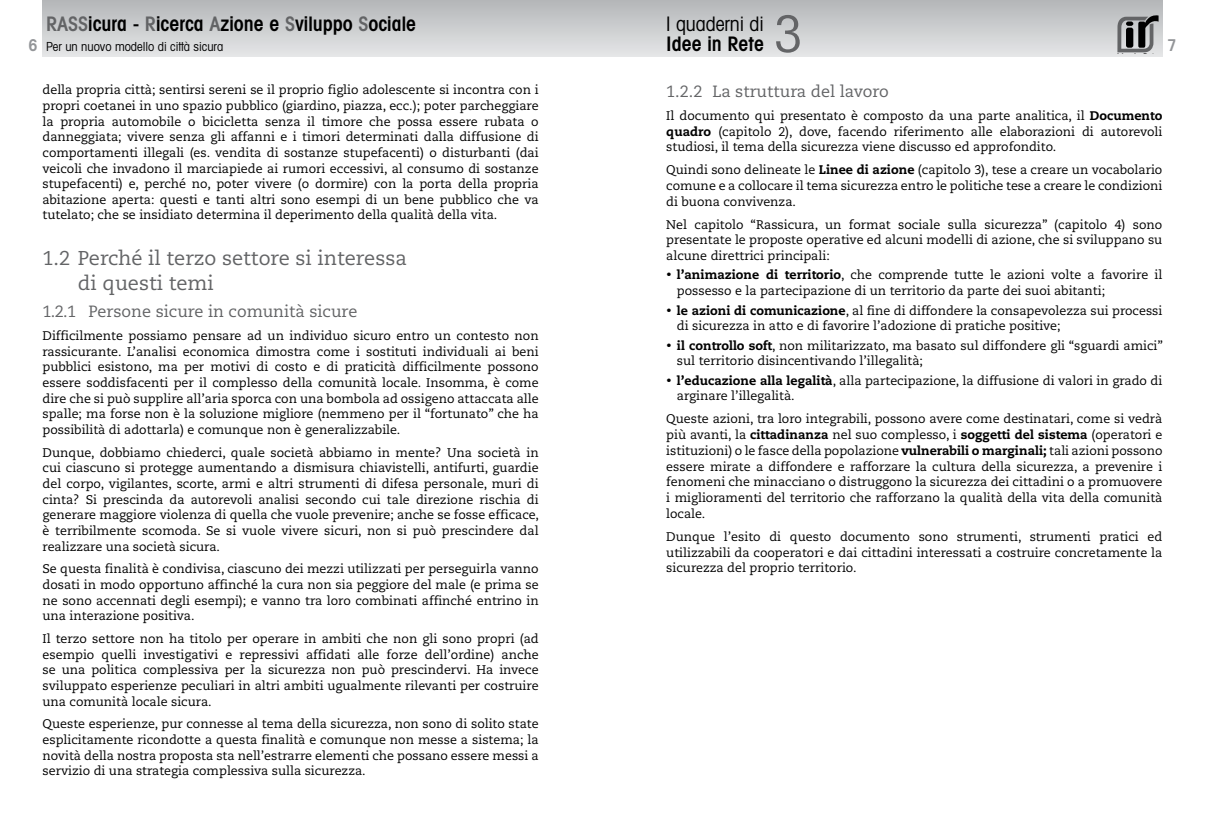
<style>
.page{position:relative;width:1205px;height:837px;background:#fff}
.page>*{position:absolute;margin:0;border:0;box-sizing:border-box;transform-origin:0 0}
.t1{font:condensed 50.5px "Avant Garde";color:#636466}
.t2{font:600 condensed 20px "Avant Garde";color:#000}
.t3{font:20px/24.4px "Caecilia";color:#636466}
.t4{font:condensed 20px "Avant Garde";letter-spacing:-.005em;color:#000}
.t5{font:16.25px "Caecilia";color:#636466}
.t6{font:600 condensed 16.25px "Avant Garde";color:#939598}
.t7{font:12.5px/15.6px "Caecilia";color:#000;text-align:justify}
.t8{font:condensed 12.5px "Avant Garde";letter-spacing:-.005em;color:#000}
.s1{color:#636466}
.s2{font-weight:800}
</style>
<div class="page">
<div style="left:43px;top:0;width:559px;height:57px;background:linear-gradient(to bottom,#b4b6b8,#e6e7e8)"></div>
<div style="left:602px;top:0;width:560px;height:57px;background:linear-gradient(to bottom,#b4b6b8,#e5e6e7)"></div>
<svg style="left:1117px;top:15px;width:41px;height:37px"></svg>
<div style="left:1126px;top:28px;width:7px;height:20px;background:#000;border-radius:2px"></div>
<h3 class="t6" style="left:29px;top:36px;width:11px">6</h3>
<h2 class="t4" style="left:666px;top:12px;width:99px">I quaderni di</h2>
<h1 class="t1" style="left:774px;top:3px;width:30px">3</h1>
<h2 class="t2" style="left:46px;top:11px;width:371px"><span class="s1">RASS</span>icura - <span class="s1">R</span>icerca <span class="s1">A</span>zione e <span class="s1">S</span>viluppo <span class="s1">S</span>ociale</h2>
<p class="t8" style="left:46px;top:39px;width:179px">Per un nuovo modello di città sicura</p>
<h2 class="t2" style="left:666px;top:32px;width:99px">Idee in Rete</h2>
<h3 class="t6" style="left:1167px;top:36px;width:11px">7</h3>
<p class="t7" style="left:43px;top:82px;width:498px">della propria città; sentirsi sereni se il proprio figlio adolescente si incontra con i propri coetanei in uno spazio pubblico (giardino, piazza, ecc.); poter parcheggiare la propria automobile o bicicletta senza il timore che possa essere rubata o danneggiata; vivere senza gli affanni e i timori determinati dalla diffusione di comportamenti illegali (es. vendita di sostanze stupefacenti) o disturbanti (dai veicoli che invadono il marciapiede ai rumori eccessivi, al consumo di sostanze stupefacenti) e, perché no, poter vivere (o dormire) con la porta della propria abitazione aperta: questi e tanti altri sono esempi di un bene pubblico che va tutelato; che se insidiato determina il deperimento della qualità della vita.</p>
<h2 class="t3" style="left:78px;top:246px;width:330px;text-indent:-35px">1.2 Perché il terzo settore si interessa di questi temi</h2>
<h3 class="t5" style="left:43px;top:302px;width:316px">1.2.1 Persone sicure in comunità sicure</h3>
<p class="t7" style="left:43px;top:328px;width:498px">Difficilmente possiamo pensare ad un individuo sicuro entro un contesto non rassicurante. L’analisi economica dimostra come i sostituti individuali ai beni pubblici esistono, ma per motivi di costo e di praticità difficilmente possono essere soddisfacenti per il complesso della comunità locale. Insomma, è come dire che si può supplire all’aria sporca con una bombola ad ossigeno attaccata alle spalle; ma forse non è la soluzione migliore (nemmeno per il “fortunato” che ha possibilità di adottarla) e comunque non è generalizzabile.</p>
<p class="t7" style="left:43px;top:444px;width:498px">Dunque, dobbiamo chiederci, quale società abbiamo in mente? Una società in cui ciascuno si protegge aumentando a dismisura chiavistelli, antifurti, guardie del corpo, vigilantes, scorte, armi e altri strumenti di difesa personale, muri di cinta? Si prescinda da autorevoli analisi secondo cui tale direzione rischia di generare maggiore violenza di quella che vuole prevenire; anche se fosse efficace, è terribilmente scomoda. Se si vuole vivere sicuri, non si può prescindere dal realizzare una società sicura.</p>
<p class="t7" style="left:43px;top:561px;width:498px">Se questa finalità è condivisa, ciascuno dei mezzi utilizzati per perseguirla vanno dosati in modo opportuno affinché la cura non sia peggiore del male (e prima se ne sono accennati degli esempi); e vanno tra loro combinati affinché entrino in una interazione positiva.</p>
<p class="t7" style="left:43px;top:631px;width:498px">Il terzo settore non ha titolo per operare in ambiti che non gli sono propri (ad esempio quelli investigativi e repressivi affidati alle forze dell’ordine) anche se una politica complessiva per la sicurezza non può prescindervi. Ha invece sviluppato esperienze peculiari in altri ambiti ugualmente rilevanti per costruire una comunità locale sicura.</p>
<p class="t7" style="left:43px;top:716px;width:498px">Queste esperienze, pur connesse al tema della sicurezza, non sono di solito state esplicitamente ricondotte a questa finalità e comunque non messe a sistema; la novità della nostra proposta sta nell’estrarre elementi che possano essere messi a servizio di una strategia complessiva sulla sicurezza.</p>
<h3 class="t5" style="left:666px;top:82px;width:224px">1.2.2 La struttura del lavoro</h3>
<p class="t7" style="left:666px;top:108px;width:498px">Il documento qui presentato è composto da una parte analitica, il <span class="s2">Documento quadro</span> (capitolo 2), dove, facendo riferimento alle elaborazioni di autorevoli studiosi, il tema della sicurezza viene discusso ed approfondito.</p>
<p class="t7" style="left:666px;top:162px;width:498px">Quindi sono delineate le <span class="s2">Linee di azione</span> (capitolo 3), tese a creare un vocabolario comune e a collocare il tema sicurezza entro le politiche tese a creare le condizioni di buona convivenza.</p>
<p class="t7" style="left:666px;top:216px;width:498px">Nel capitolo “Rassicura, un format sociale sulla sicurezza” (capitolo 4) sono presentate le proposte operative ed alcuni modelli di azione, che si sviluppano su alcune direttrici principali:</p>
<p class="t7" style="left:677px;top:267px;width:487px;text-indent:-11px">• <span class="s2">l’animazione di territorio</span>, che comprende tutte le azioni volte a favorire il possesso e la partecipazione di un territorio da parte dei suoi abitanti;</p>
<p class="t7" style="left:677px;top:302px;width:487px;text-indent:-11px">• <span class="s2">le azioni di comunicazione</span>, al fine di diffondere la consapevolezza sui processi di sicurezza in atto e di favorire l’adozione di pratiche positive;</p>
<p class="t7" style="left:677px;top:337px;width:488px;text-indent:-11px">• <span class="s2">il controllo soft</span>, non militarizzato, ma basato sul diffondere gli “sguardi amici” sul territorio disincentivando l’illegalità;</p>
<p class="t7" style="left:677px;top:372px;width:487px;text-indent:-11px">• <span class="s2">l’educazione alla legalità</span>, alla partecipazione, la diffusione di valori in grado di arginare l’illegalità.</p>
<p class="t7" style="left:666px;top:411px;width:498px">Queste azioni, tra loro integrabili, possono avere come destinatari, come si vedrà più avanti, la <span class="s2">cittadinanza</span> nel suo complesso, i <span class="s2">soggetti del sistema</span> (operatori e istituzioni) o le fasce della popolazione <span class="s2">vulnerabili o marginali;</span> tali azioni possono essere mirate a diffondere e rafforzare la cultura della sicurezza, a prevenire i fenomeni che minacciano o distruggono la sicurezza dei cittadini o a promuovere i miglioramenti del territorio che rafforzano la qualità della vita della comunità locale.</p>
<p class="t7" style="left:666px;top:528px;width:498px">Dunque l’esito di questo documento sono strumenti, strumenti pratici ed utilizzabili da cooperatori e dai cittadini interessati a costruire concretamente la sicurezza del proprio territorio.</p>
</div>
